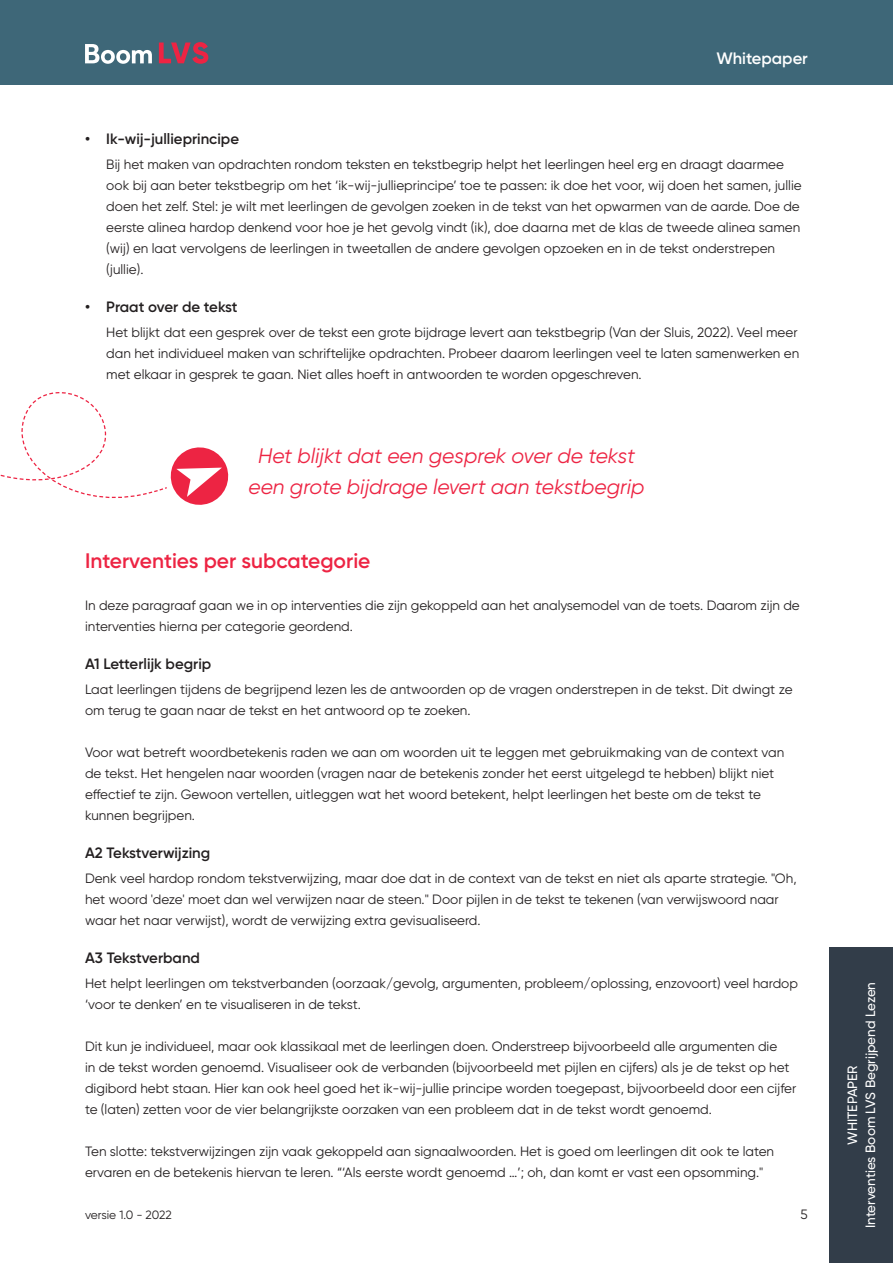
<style>
.page{position:relative;width:893px;height:1263px;background:#fff}
.page>*{position:absolute;margin:0;border:0;box-sizing:border-box;transform-origin:0 0}
.t1{font:italic 21px/31.5px "Gilroy";color:#ed2443;text-align:center}
.t2{font:600 21px "Gilroy";color:#ed2443}
.t3{font:600 16.5px "Gilroy";color:#fff}
.t4{font:600 15px "Gilroy";color:#231f20}
.t5{font:13.5px/21px "Gilroy";color:#231f20}
.t6{font:500 13.5px/18px "Gilroy";color:#fff;text-align:center}
.t7{font:12px "Gilroy";letter-spacing:-.01em;color:#231f20}
</style>
<div class="page">
<div style="left:0;top:0;width:893px;height:85px;background:#3e6778"></div>
<div style="left:829px;top:947px;width:64px;height:316px;background:#323d49"></div>
<svg style="left:85px;top:44px;width:67px;height:20px"></svg>
<svg style="left:159px;top:42px;width:49px;height:22px"></svg>
<svg style="left:0;top:392px;width:229px;height:113px"></svg>
<p class="t3" style="left:717px;top:48px;width:93px">Whitepaper</p>
<p class="t4" style="left:85px;top:129px;width:156px">• Ik-wij-jullieprincipe</p>
<p class="t5" style="left:106px;top:153px;width:697px">Bij het maken van opdrachten rondom teksten en tekstbegrip helpt het leerlingen heel erg en draagt daarmee ook bij aan beter tekstbegrip om het ‘ik-wij-jullieprincipe’ toe te passen: ik doe het voor, wij doen het samen, jullie doen het zelf. Stel: je wilt met leerlingen de gevolgen zoeken in de tekst van het opwarmen van de aarde. Doe de eerste alinea hardop denkend voor hoe je het gevolg vindt (ik), doe daarna met de klas de tweede alinea samen (wij) en laat vervolgens de leerlingen in tweetallen de andere gevolgen opzoeken en in de tekst onderstrepen (jullie).</p>
<p class="t4" style="left:85px;top:297px;width:154px">• Praat over de tekst</p>
<p class="t5" style="left:106px;top:321px;width:694px">Het blijkt dat een gesprek over de tekst een grote bijdrage levert aan tekstbegrip (Van der Sluis, 2022). Veel meer dan het individueel maken van schriftelijke opdrachten. Probeer daarom leerlingen veel te laten samenwerken en met elkaar in gesprek te gaan. Niet alles hoeft in antwoorden te worden opgeschreven.</p>
<h1 class="t1" style="left:248px;top:439px;width:398px">Het blijkt dat een gesprek over de tekst een grote bijdrage levert aan tekstbegrip</h1>
<h1 class="t2" style="left:85px;top:547px;width:287px">Interventies per subcategorie</h1>
<p class="t5" style="left:85px;top:594px;width:716px">In deze paragraaf gaan we in op interventies die zijn gekoppeld aan het analysemodel van de toets. Daarom zijn de interventies hierna per categorie geordend.</p>
<p class="t4" style="left:85px;top:654px;width:128px">A1 Letterlijk begrip</p>
<p class="t5" style="left:85px;top:678px;width:709px">Laat leerlingen tijdens de begrijpend lezen les de antwoorden op de vragen onderstrepen in de tekst. Dit dwingt ze om terug te gaan naar de tekst en het antwoord op te zoeken.</p>
<p class="t5" style="left:85px;top:741px;width:701px">Voor wat betreft woordbetekenis raden we aan om woorden uit te leggen met gebruikmaking van de context van de tekst. Het hengelen naar woorden (vragen naar de betekenis zonder het eerst uitgelegd te hebben) blijkt niet effectief te zijn. Gewoon vertellen, uitleggen wat het woord betekent, helpt leerlingen het beste om de tekst te kunnen begrijpen.</p>
<p class="t4" style="left:85px;top:843px;width:127px">A2 Tekstverwijzing</p>
<p class="t5" style="left:85px;top:867px;width:713px">Denk veel hardop rondom tekstverwijzing, maar doe dat in de context van de tekst en niet als aparte strategie. "Oh, het woord 'deze' moet dan wel verwijzen naar de steen." Door pijlen in de tekst te tekenen (van verwijswoord naar waar het naar verwijst), wordt de verwijzing extra gevisualiseerd.</p>
<p class="t4" style="left:85px;top:948px;width:117px">A3 Tekstverband</p>
<p class="t5" style="left:85px;top:972px;width:714px">Het helpt leerlingen om tekstverbanden (oorzaak/gevolg, argumenten, probleem/oplossing, enzovoort) veel hardop ‘voor te denken’ en te visualiseren in de tekst.</p>
<p class="t5" style="left:85px;top:1035px;width:713px">Dit kun je individueel, maar ook klassikaal met de leerlingen doen. Onderstreep bijvoorbeeld alle argumenten die<br>in de tekst worden genoemd. Visualiseer ook de verbanden (bijvoorbeeld met pijlen en cijfers) als je de tekst op het digibord hebt staan. Hier kan ook heel goed het ik-wij-jullie principe worden toegepast, bijvoorbeeld door een cijfer te (laten) zetten voor de vier belangrijkste oorzaken van een probleem dat in de tekst wordt genoemd.</p>
<p class="t5" style="left:85px;top:1140px;width:691px">Ten slotte: tekstverwijzingen zijn vaak gekoppeld aan signaalwoorden. Het is goed om leerlingen dit ook te laten ervaren en de betekenis hiervan te leren. “‘Als eerste wordt genoemd …’; oh, dan komt er vast een opsomming."</p>
<p class="t7" style="left:85px;top:1207px;width:88px">versie 1.0 - 2022</p>
<p class="t5" style="left:801px;top:1203px;width:9px">5</p>
<p class="t6" style="left:843px;top:1228px;width:248px;rotate:-90deg">WHITEPAPER<br>Interventies Boom LVS Begrijpend Lezen</p>
</div>
